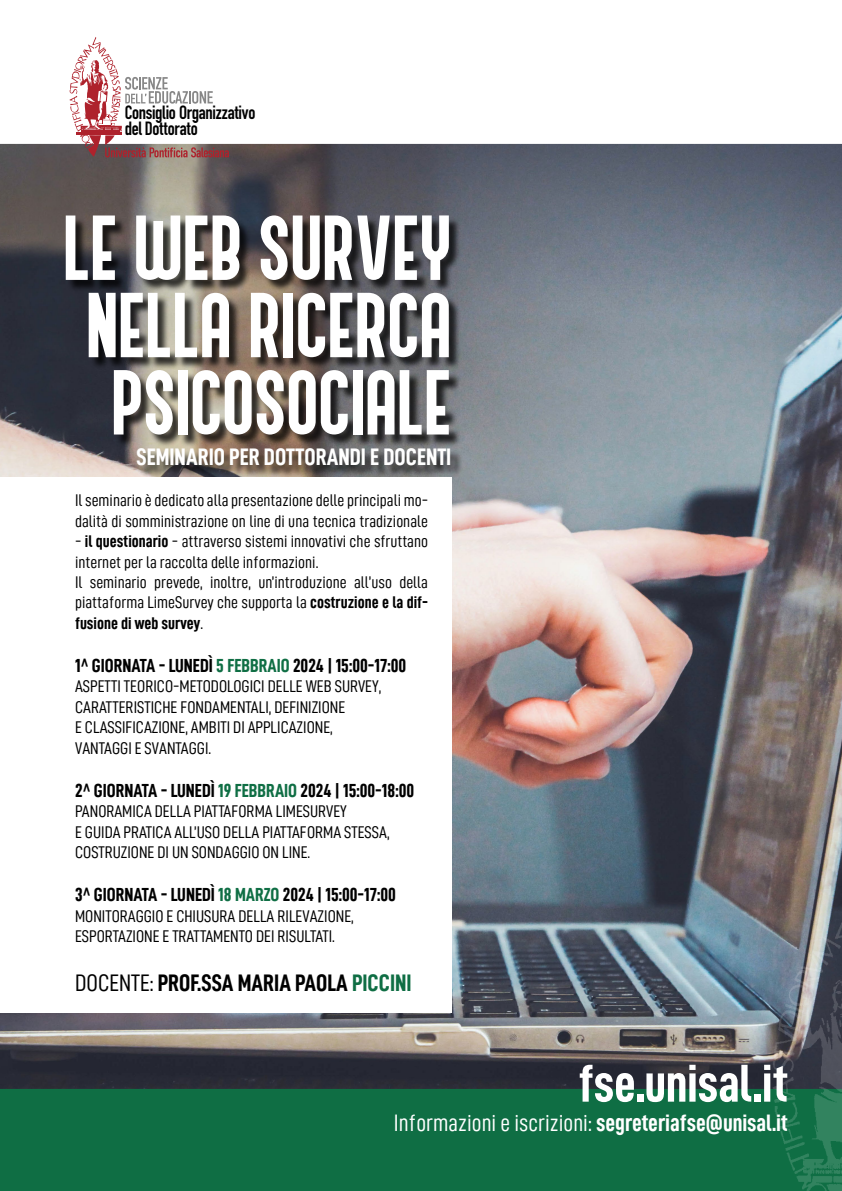
<style>
.page{position:relative;width:842px;height:1191px;background:#fff}
.page>*{position:absolute;margin:0;border:0;box-sizing:border-box;transform-origin:0 0}
.t1{font:700 125px "DIN Condensed";color:#fff}
.t2{font:64.4px/77.3px "ANDREAS";color:#fff;text-align:right}
.t3{font:700 57px "DIN Condensed";letter-spacing:-.01em;color:#fff}
.t4{font:53.5px "D DIN Condensed Bold";letter-spacing:-.01em;color:#fff}
.t5{font:700 50px/51px "DIN Condensed";color:#fff}
.t6{font:24px "D DIN Condensed Bold";color:#000}
.t7{font:24px "D DIN Condensed Bold";color:#fff}
.t8{font:23.9px "D DIN Condensed";color:#fff}
.t9{font:19px "D DIN Condensed Bold";color:#000}
.t10{font:700 18.9px/15.5px "DIN Condensed";letter-spacing:-.015em;color:#000}
.t11{font:17px/20.4px "D DIN Condensed";color:#000}
.t12{font:17px "D DIN Condensed Bold";color:#000}
.s1{font-family:"D DIN Condensed Bold"}
.s2{font-family:"D DIN Condensed"}
.s3{color:#0f6e44}
</style>
<div class="page">
<img style="left:0;top:144px;width:842px;height:945px">
<div style="left:67px;top:217px;width:394px;height:230px;background:#000;opacity:.75"></div>
<div style="left:139px;top:450px;width:324px;height:27px;background:#000;opacity:.75"></div>
<div style="left:0;top:477px;width:451px;height:535px;background:#fff"></div>
<svg style="left:0;top:143px;width:842px;height:1px"></svg>
<div style="left:0;top:1089px;width:766px;height:102px;background:#0f6e44"></div>
<img style="left:766px;top:912px;width:76px;height:279px">
<svg style="left:69px;top:37px;width:160px;height:120px"></svg>
<p class="t10" style="left:125px;top:105px;width:132px">Consiglio Organizzativo del Dottorato</p>
<h2 class="t2" style="left:63px;top:209px;width:390px">LE WEB SURVEY<br>NELLA RICERCA<br>PSICOSOCIALE</h2>
<h3 class="t7" style="left:137px;top:443px;width:316px">SEMINARIO PER DOTTORANDI E DOCENTI</h3>
<p class="t11" style="left:75px;top:490px;width:354px">Il seminario è dedicato alla presentazione delle principali mo&shy;dalità di somministrazione on line di una tecnica tradizionale</p>
<p class="t11" style="left:75px;top:531px;width:354px">- <span class="s1">il questionario</span> - attraverso sistemi innovativi che sfruttano internet per la raccolta delle informazioni.<br>Il seminario prevede, inoltre, un’introduzione all’uso della piattaforma LimeSurvey che supporta la <span class="s1">costruzione e la dif-</span></p>
<p class="t12" style="left:75px;top:613px;width:130px">fusione di web survey<span class="s2">.</span></p>
<p class="t9" style="left:75px;top:655px;width:333px">1^ GIORNATA - LUNEDÌ <span class="s3">5 FEBBRAIO</span> 2024 | 15:00-17:00</p>
<p class="t11" style="left:75px;top:676px;width:308px">ASPETTI TEORICO-METODOLOGICI DELLE WEB SURVEY, CARATTERISTICHE FONDAMENTALI, DEFINIZIONE<br>E CLASSIFICAZIONE, AMBITI DI APPLICAZIONE, VANTAGGI E SVANTAGGI.</p>
<p class="t9" style="left:75px;top:780px;width:341px">2^ GIORNATA - LUNEDÌ <span class="s3">19 FEBBRAIO</span> 2024 | 15:00-18:00</p>
<p class="t11" style="left:75px;top:801px;width:316px">PANORAMICA DELLA PIATTAFORMA LIMESURVEY<br>E GUIDA PRATICA ALL’USO DELLA PIATTAFORMA STESSA,<br>COSTRUZIONE DI UN SONDAGGIO ON LINE.</p>
<p class="t9" style="left:75px;top:884px;width:322px">3^ GIORNATA - LUNEDÌ <span class="s3">18 MARZO</span> 2024 | 15:00-17:00</p>
<p class="t11" style="left:75px;top:905px;width:280px">MONITORAGGIO E CHIUSURA DELLA RILEVAZIONE,<br>ESPORTAZIONE E TRATTAMENTO DEI RISULTATI.</p>
<h3 class="t6" style="left:75px;top:969px;width:338px"><span class="s2">DOCENTE:</span> PROF.SSA MARIA PAOLA <span class="s3">PICCINI</span></h3>
<h3 class="t3" style="left:46px;top:218px;width:197px">DON PAOLO</h3>
<h1 class="t1" style="left:46px;top:243px;width:297px">ALBERA</h1>
<h3 class="t5" style="left:47px;top:386px;width:356px">Rettor Maggiore<br>della Società Salesiana (1910-1921)</h3>
<h3 class="t4" style="left:578px;top:1053px;width:212px">fse.unisal.it</h3>
<h3 class="t8" style="left:394px;top:1110px;width:396px">Informazioni e iscrizioni: <span class="s1">segreteriafse@unisal.it</span></h3>
</div>
